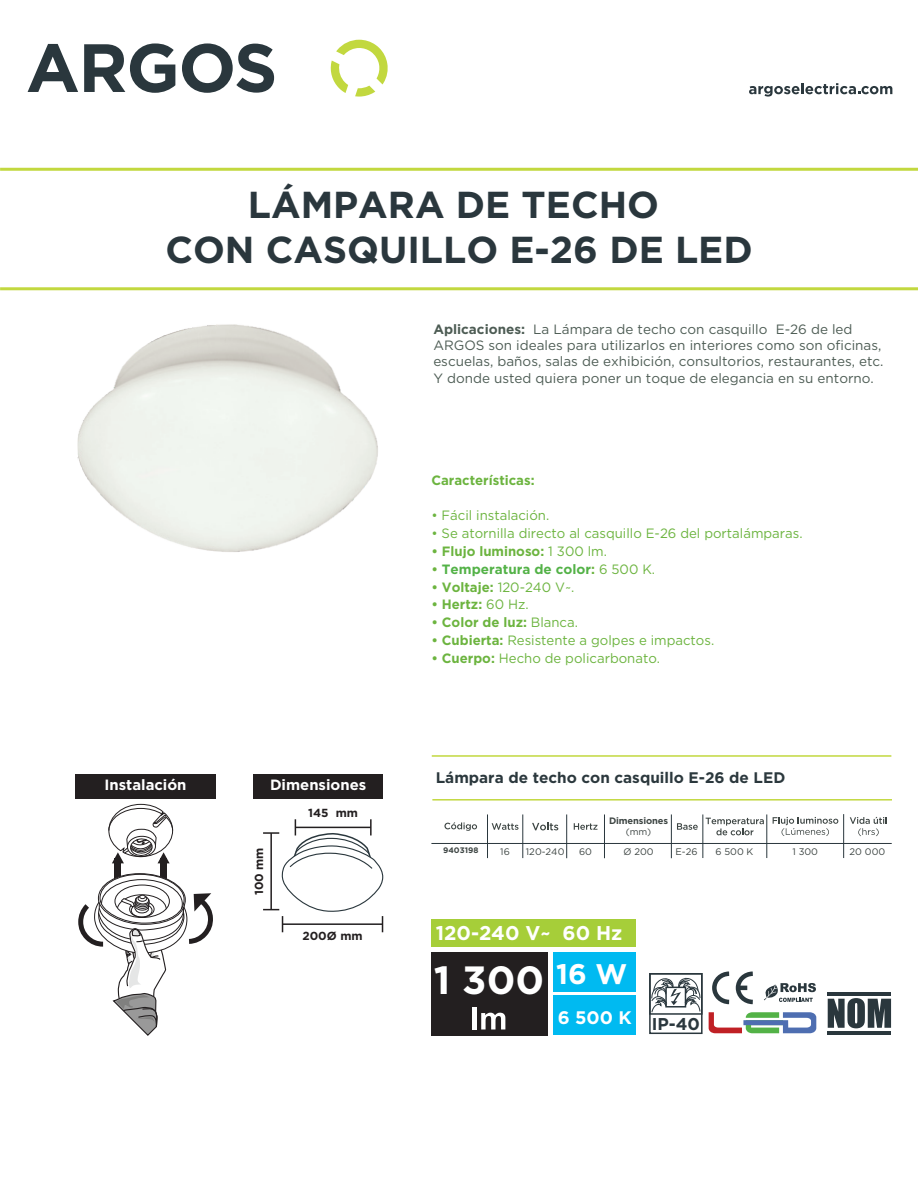
<style>
.page{position:relative;width:918px;height:1188px;background:#fff}
.page>*{position:absolute;margin:0;border:0;box-sizing:border-box;transform-origin:0 0}
.t1{font:700 39.3px "Gotham";color:#fff}
.t2{font:700 37.5px/45px "Gotham";color:#2a373d;text-align:center}
.t3{font:700 19.95px "Gotham";color:#fff}
.t4{font:700 18.15px "Gotham";color:#fff}
.t5{font:700 17.1px "Gotham";color:#2a373d}
.t6{font:700 15.3px "Gotham";color:#2b383d}
.t7{font:700 14.85px "Gotham";color:#fff}
.t8{font:13.5px/16.2px "Gotham";color:#4d5c54}
.t9{font:13.5px "Gotham";color:#6cb43f}
.t10{font:700 13.5px "Gotham";color:#6cb43f}
.t11{font:700 13.5px "Gotham";color:#53b247}
.t12{font:700 11.7px "Gotham";color:#231f20}
.t13{font:9.45px "Gotham";color:#3d4543}
.t14{font:700 9.3px "Gotham";letter-spacing:-.01em;color:#3d4543}
.t15{font:9.3px "Gotham";color:#3d4543}
.t16{font:700 7.95px "Gotham";color:#3d4543}
.s1{font-weight:700}
.s2{font-weight:400}
.s3{color:#6cb43f}
.s4{font-weight:400;color:#6cb43f}
</style>
<div class="page">
<img style="left:77px;top:324px;width:301px;height:228px">
<svg style="left:444px;top:822px;width:33px;height:9px"></svg>
<svg style="left:492px;top:823px;width:26px;height:7px"></svg>
<svg style="left:532px;top:823px;width:26px;height:7px"></svg>
<svg style="left:574px;top:823px;width:23px;height:7px"></svg>
<svg style="left:677px;top:823px;width:21px;height:7px"></svg>
<svg style="left:706px;top:818px;width:58px;height:17px"></svg>
<svg style="left:850px;top:817px;width:37px;height:19px"></svg>
<svg style="left:773px;top:817px;width:65px;height:19px"></svg>
<hr style="left:487px;top:814px;width:1px;height:44px;background:#2a373d">
<hr style="left:703px;top:814px;width:1px;height:44px;background:#2a373d">
<hr style="left:523px;top:814px;width:1px;height:44px;background:#2a373d">
<hr style="left:566px;top:814px;width:1px;height:44px;background:#2a373d">
<hr style="left:604px;top:814px;width:1px;height:44px;background:#2a373d">
<hr style="left:671px;top:814px;width:1px;height:44px;background:#2a373d">
<hr style="left:843px;top:814px;width:1px;height:44px;background:#2a373d">
<hr style="left:767px;top:814px;width:1px;height:44px;background:#2a373d">
<hr style="left:431px;top:843px;width:461px;height:1px;background:#2a373d">
<div style="left:75px;top:774px;width:141px;height:25px;background:#231f20"></div>
<div style="left:253px;top:774px;width:130px;height:25px;background:#231f20"></div>
<svg style="left:263px;top:819px;width:120px;height:113px"></svg>
<hr style="left:295px;top:827px;width:76px;height:1px;background:#231f20">
<div style="left:115px;top:858px;width:6px;height:28px;background:#231f20"></div>
<div style="left:160px;top:858px;width:7px;height:28px;background:#231f20"></div>
<svg style="left:108px;top:803px;width:66px;height:60px"></svg>
<svg style="left:78px;top:873px;width:135px;height:163px"></svg>
<svg style="left:749px;top:83px;width:143px;height:14px"></svg>
<svg style="left:28px;top:44px;width:50px;height:48px"></svg>
<svg style="left:84px;top:43px;width:91px;height:50px"></svg>
<svg style="left:182px;top:43px;width:92px;height:50px"></svg>
<svg style="left:330px;top:40px;width:58px;height:57px"></svg>
<hr style="left:0;top:168px;width:918px;height:3px;background:#c2d83f">
<hr style="left:0;top:287px;width:918px;height:3px;background:#c2d83f">
<hr style="left:432px;top:755px;width:459px;height:2px;background:#c2d83f">
<hr style="left:432px;top:799px;width:460px;height:2px;background:#c2d83f">
<svg style="left:709px;top:1012px;width:107px;height:21px"></svg>
<div style="left:649px;top:973px;width:54px;height:61px;border:2px solid #2a373d"></div>
<div style="left:649px;top:973px;width:54px;height:42px;border:2px solid #2a373d"></div>
<svg style="left:651px;top:977px;width:50px;height:36px"></svg>
<svg style="left:764px;top:983px;width:52px;height:19px"></svg>
<svg style="left:712px;top:971px;width:41px;height:34px"></svg>
<hr style="left:827px;top:992px;width:64px;height:3px;background:#2a373d">
<hr style="left:827px;top:1031px;width:64px;height:4px;background:#2a373d">
<svg style="left:828px;top:998px;width:63px;height:30px;background:#5a6469"></svg>
<div style="left:554px;top:952px;width:82px;height:39px;background:#00baf1"></div>
<div style="left:554px;top:996px;width:82px;height:39px;background:#00baf1"></div>
<div style="left:431px;top:952px;width:117px;height:83px;background:#231f20"></div>
<div style="left:431px;top:919px;width:205px;height:28px;background:#a6ce39"></div>
<hr style="left:473px;top:1007px;width:4px;height:22px;background:#fff">
<svg style="left:481px;top:1013px;width:24px;height:16px"></svg>
<h2 class="t2" style="left:165px;top:182px;width:589px">LÁMPARA DE TECHO<br>CON CASQUILLO E-26 DE LED</h2>
<p class="t8" style="left:433px;top:321px;width:452px"><span class="s1">Aplicaciones:</span> La Lámpara de techo con casquillo E-26 de led ARGOS son ideales para utilizarlos en interiores como son oficinas, escuelas, baños, salas de exhibición, consultorios, restaurantes, etc.<br>Y donde usted quiera poner un toque de elegancia en su entorno.</p>
<p class="t7" style="left:105px;top:775px;width:83px">Instalación</p>
<p class="t7" style="left:270px;top:775px;width:98px">Dimensiones</p>
<p class="t12" style="left:308px;top:805px;width:51px">145 mm</p>
<p class="t12" style="left:251px;top:895px;width:49px;rotate:-90deg">100 mm</p>
<p class="t12" style="left:302px;top:928px;width:62px">200Ø mm</p>
<p class="t10" style="left:431px;top:471px;width:105px">Características:</p>
<p class="t9" style="left:431px;top:507px;width:119px">• Fácil instalación.</p>
<p class="t9" style="left:431px;top:525px;width:373px">• Se atornilla directo al casquillo E-26 del portalámparas.</p>
<p class="t10" style="left:431px;top:542px;width:177px">• Flujo luminoso: <span class="s2">1 300 lm.</span></p>
<p class="t11" style="left:431px;top:560px;width:225px"><span class="s3">•</span> Temperatura de color<span class="s3">:</span> <span class="s4">6 500 K.</span></p>
<p class="t9" style="left:431px;top:578px;width:145px"><span class="s1">• Voltaje:</span> 120-240 V~.</p>
<p class="t10" style="left:431px;top:596px;width:99px">• Hertz: <span class="s2">60 Hz.</span></p>
<p class="t10" style="left:431px;top:614px;width:148px">• Color de luz: <span class="s2">Blanca.</span></p>
<p class="t9" style="left:431px;top:632px;width:284px"><span class="s1">• Cubierta:</span> Resistente a golpes e impactos.</p>
<p class="t9" style="left:431px;top:649px;width:230px"><span class="s1">• Cuerpo:</span> Hecho de policarbonato.</p>
<p class="t6" style="left:436px;top:767px;width:351px">Lámpara de techo con casquillo E-26 de LED</p>
<p class="t14" style="left:609px;top:814px;width:61px">Dimensiones</p>
<p class="t15" style="left:626px;top:826px;width:27px">(mm)</p>
<p class="t16" style="left:443px;top:845px;width:37px">9403198</p>
<p class="t13" style="left:500px;top:845px;width:11px">16</p>
<p class="t13" style="left:526px;top:845px;width:40px">120-240</p>
<p class="t13" style="left:579px;top:845px;width:14px">60</p>
<p class="t13" style="left:623px;top:845px;width:32px">Ø 200</p>
<p class="t13" style="left:676px;top:845px;width:24px">E-26</p>
<p class="t13" style="left:715px;top:845px;width:40px">6 500 K</p>
<p class="t13" style="left:792px;top:845px;width:27px">1 300</p>
<p class="t13" style="left:850px;top:845px;width:37px">20 000</p>
<h3 class="t3" style="left:436px;top:919px;width:188px">120-240 V~ 60 Hz</h3>
<h1 class="t1" style="left:434px;top:954px;width:195px">1 300 <sup>16</sup> <sup>W</sup></h1>
<h3 class="t4" style="left:558px;top:1006px;width:76px">6 500 K</h3>
<p class="t5" style="left:652px;top:1013px;width:50px">IP-40</p>
</div>
